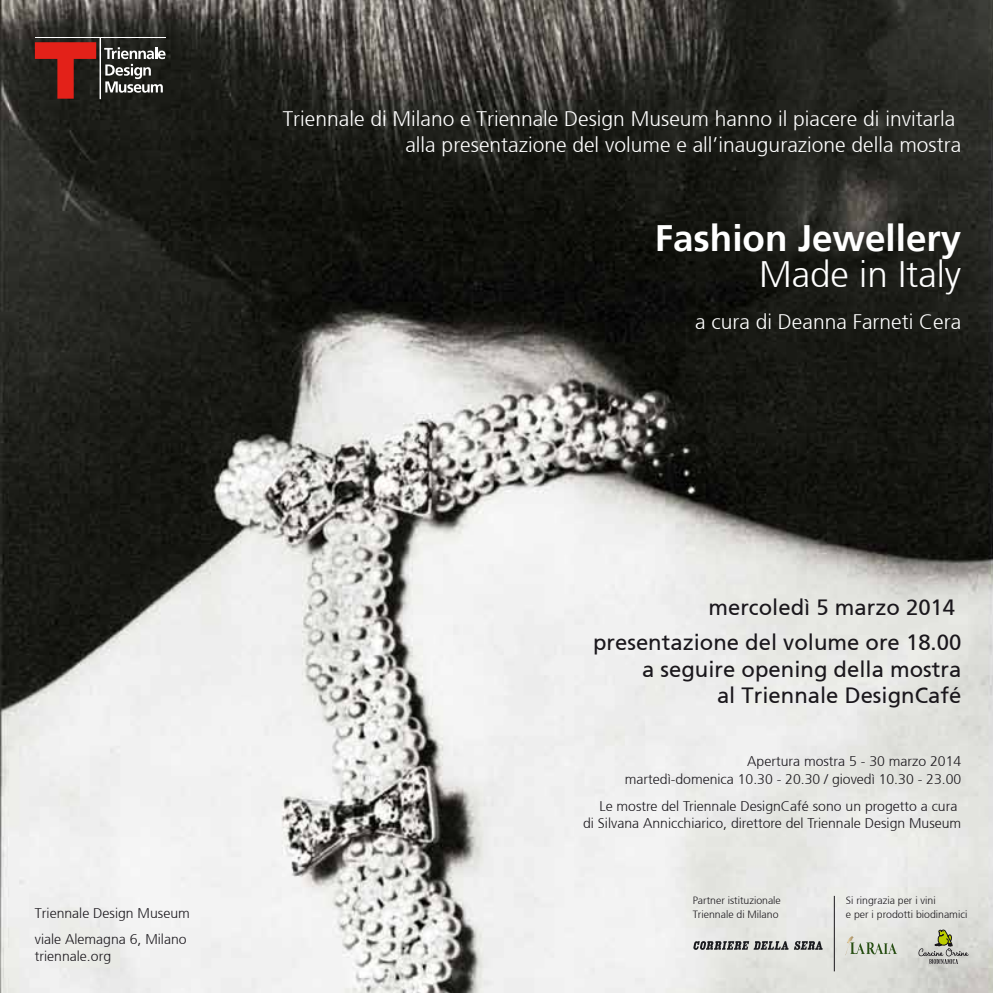
<style>
.page{position:relative;width:993px;height:993px;background:#fff}
.page>*{position:absolute;margin:0;border:0;box-sizing:border-box;transform-origin:0 0}
.t1{font:700 36.75px "Frutiger 65";color:#fff}
.t2{font:300 36.75px "Frutiger 45";color:#fff}
.t3{font:22.05px/35px "Frutiger 55 Roman";color:#1a171c;text-align:right}
.t4{font:300 21px/25.2px "Frutiger 45";color:#fff;text-align:right}
.t5{font:300 14px/16.8px "Frutiger 45";color:#1a171c;text-align:right}
.t6{font:300 11.2px "Frutiger LT Std";color:#1a171c}
.t7{font:300 10.5px/14.5px "Frutiger 45";color:#1a171c}
</style>
<div class="page">
<img style="left:0;top:0;width:992px;height:992px">
<svg style="left:104px;top:47px;width:61px;height:46px"></svg>
<svg style="left:35px;top:42px;width:61px;height:57px;background:#7c1f19"></svg>
<hr style="left:100px;top:38px;width:1px;height:61px;background:#fff">
<hr style="left:35px;top:37px;width:130px;height:1px;background:#fff">
<svg style="left:693px;top:940px;width:129px;height:9px"></svg>
<svg style="left:845px;top:936px;width:51px;height:19px"></svg>
<svg style="left:918px;top:929px;width:50px;height:34px;background:#babcac"></svg>
<hr style="left:833px;top:895px;width:1px;height:76px;background:#1a171c">
<h3 class="t4" style="left:283px;top:107px;width:679px">Triennale di Milano e Triennale Design Museum hanno il piacere di invitarla alla presentazione del volume e all’inaugurazione della mostra</h3>
<h1 class="t1" style="left:654px;top:216px;width:308px">Fashion Jewellery</h1>
<h1 class="t2" style="left:758px;top:254px;width:204px">Made in Italy</h1>
<h3 class="t4" style="left:694px;top:310px;width:268px">a cura di Deanna Farneti Cera</h3>
<p class="t5" style="left:35px;top:900px;width:156px;line-height:25.7px;text-align:left">Triennale Design Museum viale Alemagna 6, Milano</p>
<p class="t5" style="left:35px;top:947px;width:78px">triennale.org</p>
<h2 class="t3" style="left:593px;top:589px;width:369px">mercoledì 5 marzo 2014 presentazione del volume ore 18.00</h2>
<h2 class="t3" style="left:642px;top:655px;width:320px;line-height:26.4px">a seguire opening della mostra al Triennale DesignCafé</h2>
<p class="t5" style="left:624px;top:752px;width:338px;line-height:17.8px">Apertura mostra 5 - 30 marzo 2014<br>martedì-domenica 10.30 - 20.30 / giovedì 10.30 - 23.00</p>
<p class="t5" style="left:583px;top:797px;width:379px">Le mostre del Triennale DesignCafé sono un progetto a cura<br>di Silvana Annicchiarico, direttore del Triennale Design Museum</p>
<p class="t7" style="left:692px;top:892px;width:90px">Partner istituzionale<br>Triennale di Milano</p>
<p class="t7" style="left:845px;top:892px;width:123px">Si ringrazia per i vini<br>e per i prodotti biodinamici</p>
<p class="t6" style="left:843px;top:910px;width:97px">Si ringrazia per i vini</p>
</div>
